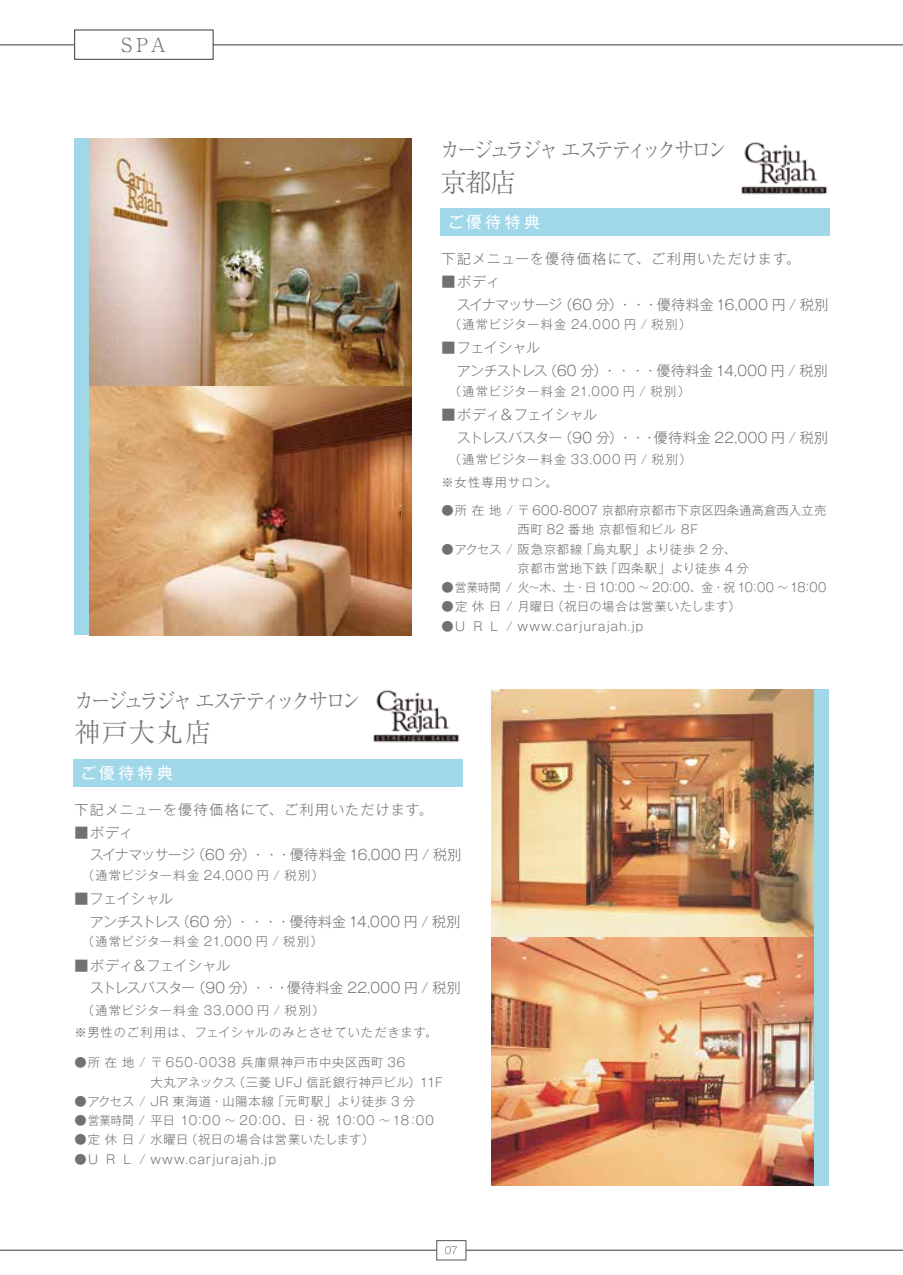
<style>
.page{position:relative;width:903px;height:1275px;background:#fff}
.page>*{position:absolute;margin:0;border:0;box-sizing:border-box;transform-origin:0 0}
.t1{font:300 26.25px "Ryumin Pro";letter-spacing:.035em;color:#727171}
.t2{font:300 21.88px "Ryumin Pro";letter-spacing:-.17em;color:#727171;scale:.9 1}
.t3{font:300 19.25px "Ryumin Pro";color:#727171}
.t4{font:15.75px "Gothic MB101 Pro";letter-spacing:.225em;color:#fff}
.t5{font:300 14px/22.8px "Gothic MB101 Pro";letter-spacing:.005em;color:#727171}
.t6{font:300 14px/22.8px "Gothic MB101 Pro";letter-spacing:-.02em;color:#727171}
.t7{font:300 14px/22.8px "Gothic MB101 Pro";letter-spacing:-.005em;color:#727171}
.t8{font:300 14px "Gothic MB101 Pro";letter-spacing:.085em;color:#727171}
.t9{font:300 12.25px "Gothic MB101 Pro";letter-spacing:.06em;color:#727171}
.t10{font:300 12.25px/22.8px "Gothic MB101 Pro";letter-spacing:.085em;color:#727171}
.t11{font:300 12.25px "Gothic MB101 Pro";letter-spacing:.025em;color:#727171}
.t12{font:300 12.25px/22.8px "Gothic MB101 Pro";letter-spacing:.08em;color:#727171}
.t13{font:300 12.25px "Gothic MB101 Pro";letter-spacing:.02em;color:#727171}
.t14{font:300 12.25px "Gothic MB101 Pro";letter-spacing:.03em;color:#727171}
.t15{font:300 12.25px "Gothic MB101 Pro";letter-spacing:.04em;color:#727171}
.t16{font:300 9.62px "Gothic MB101 Pro";color:#727171}
</style>
<div class="page">
<hr style="left:0;top:1250px;width:903px;height:1px;background:#3e3a39">
<hr style="left:0;top:45px;width:903px;height:1px;background:#3e3a39">
<div style="left:436px;top:1240px;width:30px;height:20px;background:#fff;border:1px solid #575554"></div>
<div style="left:75px;top:30px;width:138px;height:29px;background:#fff"></div>
<div style="left:74px;top:30px;width:139px;height:30px;border:1px solid #3e3a39"></div>
<div style="left:74px;top:139px;width:15px;height:496px;background:#a0d8ea"></div>
<div style="left:814px;top:690px;width:14px;height:496px;background:#a0d8ea"></div>
<div style="left:440px;top:208px;width:390px;height:28px;background:#a0d8ea"></div>
<div style="left:73px;top:759px;width:390px;height:27px;background:#a0d8ea"></div>
<img style="left:89px;top:139px;width:323px;height:248px">
<img style="left:89px;top:387px;width:323px;height:248px">
<img style="left:741px;top:142px;width:87px;height:53px">
<img style="left:491px;top:690px;width:323px;height:248px">
<img style="left:491px;top:938px;width:323px;height:248px">
<img style="left:373px;top:690px;width:87px;height:53px">
<h3 class="t3" style="left:122px;top:30px;width:46px">SPA</h3>
<h2 class="t2" style="left:74px;top:683px;width:320px">カージュラジャ エステティックサロン</h2>
<h1 class="t1" style="left:74px;top:712px;width:138px">神戸大丸店</h1>
<p class="t4" style="left:81px;top:760px;width:94px">ご優待特典</p>
<h2 class="t2" style="left:440px;top:133px;width:320px">カージュラジャ エステティックサロン</h2>
<h1 class="t1" style="left:440px;top:161px;width:77px">京都店</h1>
<p class="t4" style="left:448px;top:209px;width:94px">ご優待特典</p>
<p class="t8" style="left:441px;top:247px;width:360px">下記メニューを優待価格にて、ご利用いただけます。</p>
<p class="t7" style="left:441px;top:268px;width:388px">■ボディ<br>　スイナマッサージ（60 分）・・・優待料金 16,000 円 / 税別</p>
<p class="t10" style="left:441px;top:311px;width:251px">　（通常ビジター料金 24,000 円 / 税別）</p>
<p class="t6" style="left:441px;top:335px;width:388px">■フェイシャル<br>　アンチストレス（60 分）・・・・優待料金 14,000 円 / 税別</p>
<p class="t10" style="left:441px;top:378px;width:250px">　（通常ビジター料金 21,000 円 / 税別）</p>
<p class="t5" style="left:457px;top:401px;width:373px;text-indent:-15px">■ボディ＆フェイシャル<br>ストレスバスター（90 分）・・・優待料金 22,000 円 / 税別</p>
<p class="t10" style="left:441px;top:446px;width:252px">　（通常ビジター料金 33,000 円 / 税別）※女性専用サロン。</p>
<p class="t11" style="left:441px;top:500px;width:386px">●所在地 / 〒 600-8007 京都府京都市下京区四条通高倉西入立売</p>
<p class="t9" style="left:441px;top:539px;width:296px">●アクセス / 阪急京都線「烏丸駅」より徒歩 2 分、</p>
<p class="t13" style="left:441px;top:577px;width:386px">● 営業時間 / 火～木、土・日 10：00 ～ 20：00、金・祝 10：00 ～ 18：00</p>
<p class="t15" style="left:442px;top:596px;width:301px">●定休日 / 月曜日（祝日の場合は営業いたします）</p>
<p class="t9" style="left:442px;top:616px;width:203px">●U R L / www.carjurajah.jp</p>
<p class="t9" style="left:517px;top:519px;width:182px">西町 82 番地 京都恒和ビル 8F</p>
<p class="t9" style="left:517px;top:558px;width:233px">京都市営地下鉄「四条駅」より徒歩 4 分</p>
<p class="t8" style="left:74px;top:798px;width:360px">下記メニューを優待価格にて、ご利用いただけます。</p>
<p class="t7" style="left:74px;top:819px;width:388px">■ボディ<br>　スイナマッサージ（60 分）・・・優待料金 16,000 円 / 税別</p>
<p class="t10" style="left:74px;top:862px;width:251px">　（通常ビジター料金 24,000 円 / 税別）</p>
<p class="t6" style="left:74px;top:885px;width:388px">■フェイシャル<br>　アンチストレス（60 分）・・・・優待料金 14,000 円 / 税別</p>
<p class="t10" style="left:74px;top:928px;width:250px">　（通常ビジター料金 21,000 円 / 税別）</p>
<p class="t5" style="left:90px;top:952px;width:373px;text-indent:-15px">■ボディ＆フェイシャル<br>ストレスバスター（90 分）・・・優待料金 22,000 円 / 税別</p>
<p class="t12" style="left:74px;top:997px;width:365px">　（通常ビジター料金 33,000 円 / 税別）<br>※男性のご利用は、フェイシャルのみとさせていただきます。</p>
<p class="t9" style="left:74px;top:1053px;width:332px">●所在地 / 〒 650-0038 兵庫県神戸市中央区西町 36</p>
<p class="t9" style="left:74px;top:1091px;width:342px">●アクセス / JR 東海道・山陽本線「元町駅」より徒歩 3 分</p>
<p class="t11" style="left:74px;top:1110px;width:361px">●営業時間 / 平日 10：00 ～ 20：00、日・祝 10：00 ～ 18：00</p>
<p class="t9" style="left:74px;top:1130px;width:301px">●定休日 / 水曜日（祝日の場合は営業いたします）</p>
<p class="t9" style="left:74px;top:1149px;width:203px">●U R L / www.carjurajah.jp</p>
<p class="t14" style="left:150px;top:1072px;width:294px">大丸アネックス（三菱 UFJ 信託銀行神戸ビル）11F</p>
<p class="t16" style="left:445px;top:1242px;width:15px">07</p>
</div>
